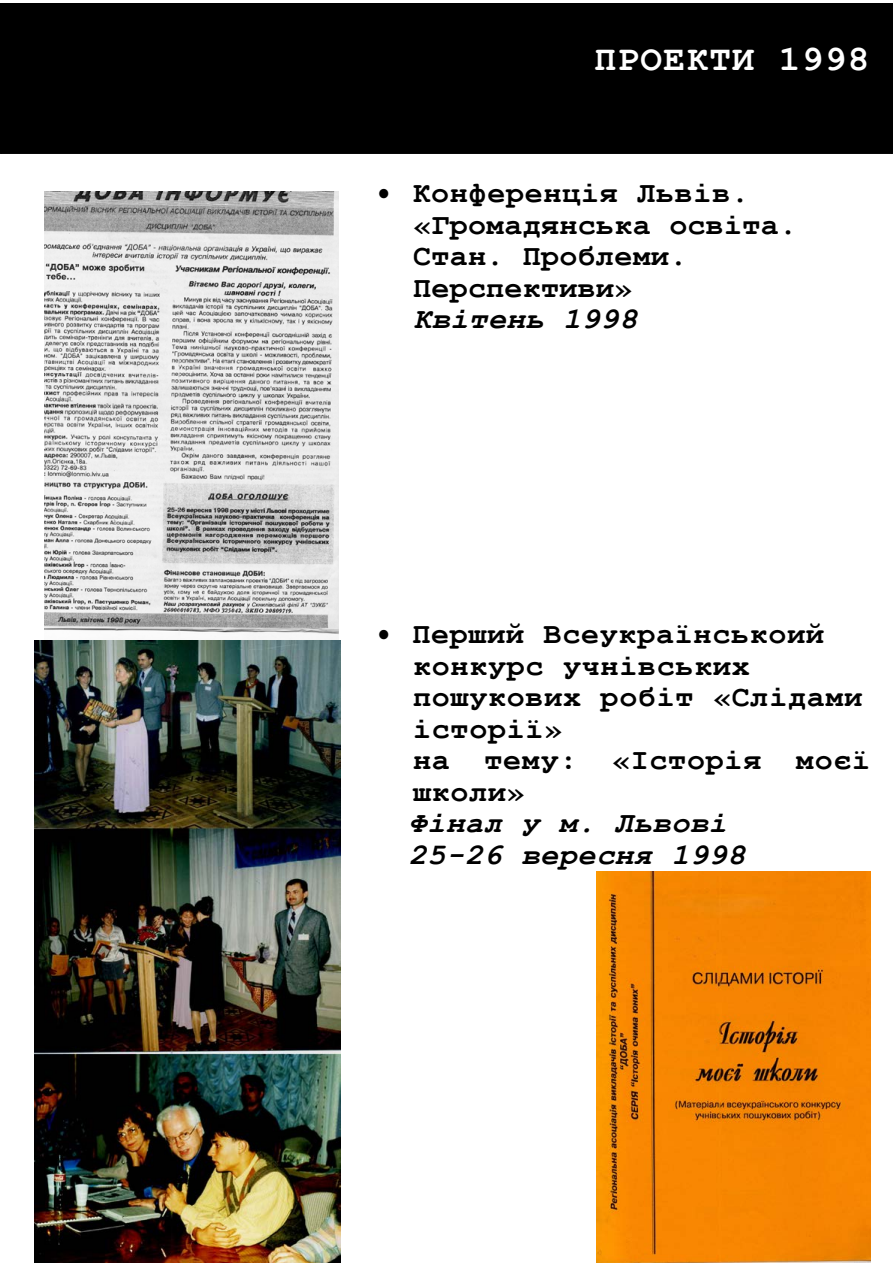
<style>
.page{position:relative;width:893px;height:1263px;background:#fff}
.page>*{position:absolute;margin:0;border:0;box-sizing:border-box;transform-origin:0 0}
.t1{font:700 36px "Courier New";letter-spacing:.04em;color:#fff}
.t2{font:700 30px/31.5px "Courier New";letter-spacing:.025em;color:#000}
.t3{font:italic 700 30px/31.5px "Courier New";letter-spacing:.025em;color:#000}
</style>
<div class="page">
<img style="left:45px;top:191px;width:293px;height:449px">
<div style="left:1px;top:4px;width:891px;height:149px;background:#000"></div>
<div style="left:0;top:3px;width:893px;height:151px;border:2px solid #000"></div>
<img style="left:35px;top:640px;width:306px;height:623px">
<img style="left:596px;top:872px;width:274px;height:391px">
<p class="t1" style="left:594px;top:36px;width:277px">ПРОЕКТИ 1998</p>
<p class="t2" style="left:413px;top:176px;width:386px;text-indent:-38px">• Конференція Львів. «Громадянська освіта.<br>Стан. Проблеми.<br>Перспективи»</p>
<p class="t3" style="left:413px;top:303px;width:226px">Квітень 1998</p>
<p class="t2" style="left:413px;top:617px;width:459px;text-indent:-38px">• Перший Всеукраїнськоий конкурс учнівських пошукових робіт «Слідами історії»<br>на тему: «Історія моєї школи»</p>
<p class="t3" style="left:409px;top:807px;width:338px">Фінал у м. Львові<br>25-26 вересня 1998</p>
</div>
